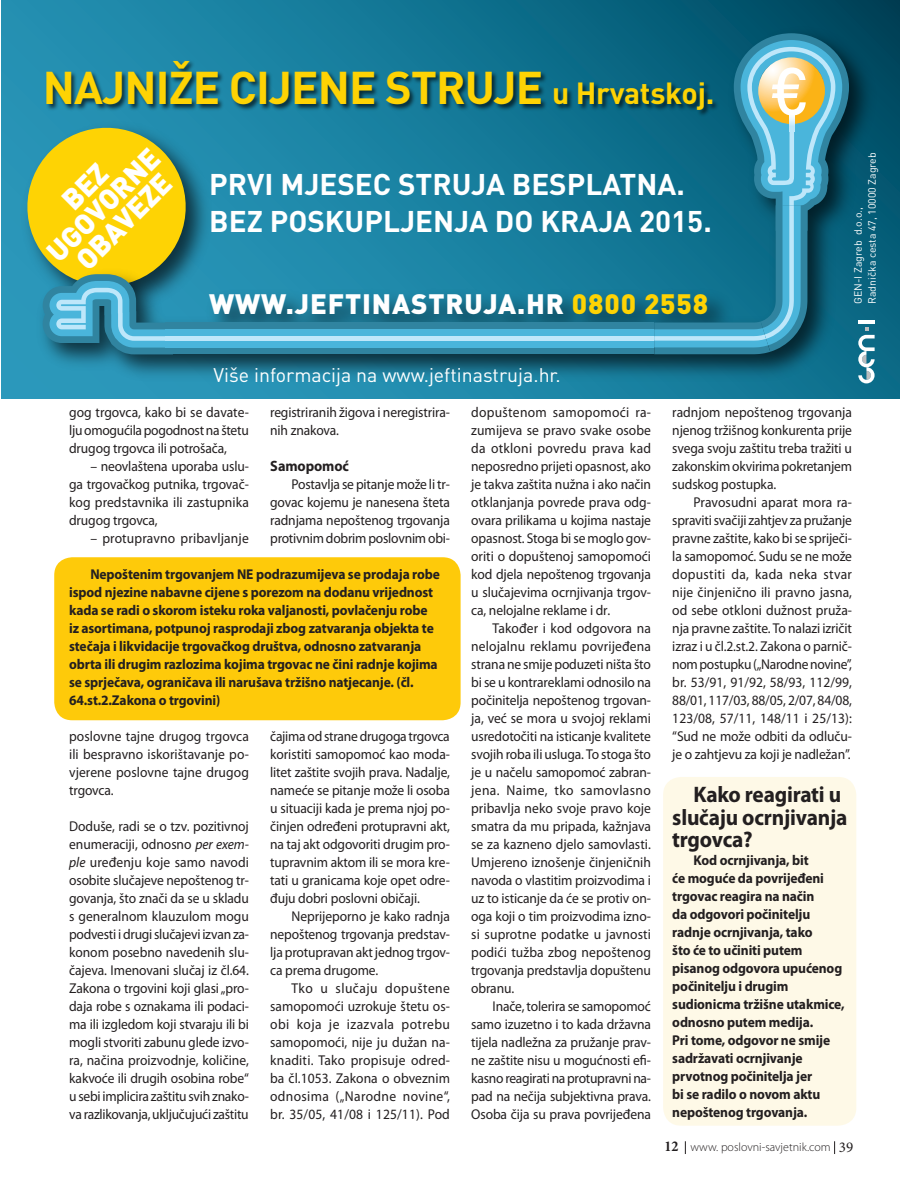
<style>
.page{position:relative;width:900px;height:1196px;background:#fff}
.page>*{position:absolute;margin:0;border:0;box-sizing:border-box;transform-origin:0 0}
.t1{font:700 45.3px "DIN Pro";letter-spacing:-.02em;color:#fed304}
.t2{font:700 29.55px/37px "DIN Pro";color:#fff}
.t3{font:900 28.8px/26px "DIN Pro";color:#fff;text-align:center}
.t4{font:900 27.75px "DIN Pro";letter-spacing:.03em;color:#fff}
._01_Txt{font:700 22.5px/22.5px "Myriad Pro";letter-spacing:-.01em;color:#231f20;scale:.95 1}
.t5{font:19.5px "DIN Pro";color:#fff}
._04_medju_2{font:700 15px "Myriad Pro";letter-spacing:-.01em;color:#231f20;scale:.95 1}
._01_Txt-2{font:14.25px/18px "Myriad Pro";letter-spacing:-.01em;color:#231f20;text-align:justify;scale:.95 1}
._01_Txt-3{font:700 14.25px/18px "Myriad Pro";letter-spacing:-.01em;color:#231f20;scale:.95 1}
._09_okvir{font:700 14.25px/18px "Myriad Pro";letter-spacing:-.01em;color:#231f20;scale:.95 1}
._01_Txt-4{font:14.25px "Myriad Pro";letter-spacing:.01em;color:#231f20;scale:.95 1}
.t6{font:300 12px "Myriad Pro";color:#231f20}
.t7{font:10.5px/13.8px "DIN Pro";color:#fff}
.s1{font-size:30.15px}
.s2{color:#fed304}
.s3{font-style:italic}
.s4{font-family:"Minion Pro";font-weight:700;font-stretch:condensed;font-size:15px}
.s5{font-family:"Minion Pro";font-weight:400;font-size:15px}
</style>
<div class="page">
<svg style="left:684px;top:1141px;width:1px;height:13px"></svg>
<svg style="left:834px;top:1141px;width:1px;height:13px"></svg>
<div style="left:54px;top:557px;width:406px;height:163px;background:#feca0a;border-radius:18px"></div>
<div style="left:663px;top:777px;width:193px;height:349px;background:#fef9e7;border-radius:18px"></div>
<svg style="left:1px;top:0;width:898px;height:398px;background:#187a99"></svg>
<img style="left:197px;top:388px;width:545px;height:10px">
<img style="left:15px;top:116px;width:16px;height:203px">
<img style="left:31px;top:0;width:851px;height:388px">
<svg style="left:20px;top:120px;width:173px;height:234px;background:#94ae59"></svg>
<div style="left:165px;top:322px;width:97px;height:32px;background:#3084a0"></div>
<div style="left:165px;top:329px;width:97px;height:18px;background:#4ab5db"></div>
<div style="left:165px;top:336px;width:97px;height:5px;background:#bee7fa"></div>
<div style="left:262px;top:322px;width:392px;height:32px;background:#3084a0"></div>
<div style="left:262px;top:329px;width:392px;height:18px;background:#4ab5db"></div>
<div style="left:262px;top:336px;width:392px;height:5px;background:#bee7fa"></div>
<svg style="left:654px;top:33px;width:194px;height:321px;background:#2e7e94"></svg>
<svg style="left:893px;top:0;width:7px;height:4px"></svg>
<h1 class="t1" style="left:43px;top:57px;width:673px">NAJNIŽE CIJENE STRUJE <span class="s1">u Hrvatskoj.</span></h1>
<h3 class="t3" style="left:24px;top:228px;width:147px;rotate:-45deg">BEZ<br>UGOVORNE<br>OBAVEZE</h3>
<h2 class="t2" style="left:209px;top:165px;width:504px">PRVI MJESEC STRUJA BESPLATNA.<br>BEZ POSKUPLJENJA DO KRAJA 2015.</h2>
<h3 class="t4" style="left:209px;top:285px;width:500px">WWW.JEFTINASTRUJA.HR <span class="s2">0800 2558</span></h3>
<h3 class="t5" style="left:214px;top:362px;width:348px">Više informacija na www.jeftinastruja.hr.</h3>
<p class="t7" style="left:850px;top:304px;width:153px;rotate:-90deg">GEN-I Zagreb d.o.o.,<br>Radnička cesta 47, 10000 Zagreb</p>
<p class="_01_Txt-2" style="left:69px;top:403px;width:191px">gog trgovca, kako bi se davate&shy;lju omogućila pogodnost na štetu drugog trgovca ili potrošača,</p>
<p class="_01_Txt-2" style="left:69px;top:457px;width:191px;text-indent:21px">– neovlaštena uporaba uslu&shy;ga trgovačkog putnika, trgovač&shy;kog predstavnika ili zastupnika drugog trgovca,</p>
<p class="_01_Txt-4" style="left:90px;top:529px;width:168px">– protupravno pribavljanje</p>
<p class="_01_Txt-2" style="left:270px;top:403px;width:191px">registriranih žigova i neregistrira&shy;nih znakova.</p>
<p class="_04_medju_2" style="left:270px;top:456px;width:84px">Samopomoć</p>
<p class="_01_Txt-2" style="left:270px;top:475px;width:191px;text-indent:21px">Postavlja se pitanje može li tr&shy;govac kojemu je nanesena šteta radnjama nepoštenog trgovanja protivnim dobrim poslovnim obi-</p>
<p class="_01_Txt-3" style="left:69px;top:565px;width:392px;text-indent:21px">Nepoštenim trgovanjem NE podrazumijeva se prodaja robe ispod njezine nabavne cijene s porezom na dodanu vrijednost kada se radi o skorom isteku roka valjanosti, povlačenju robe iz asortimana, potpunoj rasprodaji zbog zatvaranja objekta te stečaja i likvidacije trgovačkog društva, odnosno zatvaranja obrta ili drugim razlozima kojima trgovac ne čini radnje kojima se sprječava, ograničava ili narušava tržišno natjecanje. (čl.<br>64.st.2.Zakona o trgovini)</p>
<p class="_01_Txt-2" style="left:69px;top:727px;width:191px">poslovne tajne drugog trgovca ili bespravno iskorištavanje po&shy;vjerene poslovne tajne drugog trgovca.</p>
<p class="_01_Txt-2" style="left:69px;top:817px;width:191px">Doduše, radi se o tzv. pozitivnoj enumeraciji, odnosno <span class="s3">per exem&shy;ple</span> uređenju koje samo navodi osobite slučajeve nepoštenog tr&shy;govanja, što znači da se u skladu s generalnom klauzulom mogu podvesti i drugi slučajevi izvan za&shy;konom posebno navedenih slu&shy;čajeva. Imenovani slučaj iz čl.64.<br>Zakona o trgovini koji glasi „pro&shy;daja robe s oznakama ili podaci&shy;ma ili izgledom koji stvaraju ili bi mogli stvoriti zabunu glede izvo&shy;ra, načina proizvodnje, količine, kakvoće ili drugih osobina robe“ u sebi implicira zaštitu svih znako&shy;va razlikovanja, uključujući zaštitu</p>
<p class="_01_Txt-2" style="left:270px;top:727px;width:191px">čajima od strane drugoga trgovca koristiti samopomoć kao moda&shy;litet zaštite svojih prava. Nadalje, nameće se pitanje može li osoba u situaciji kada je prema njoj po&shy;činjen određeni protupravni akt, na taj akt odgovoriti drugim pro&shy;tupravnim aktom ili se mora kre&shy;tati u granicama koje opet odre&shy;đuju dobri poslovni običaji.</p>
<p class="_01_Txt-2" style="left:270px;top:907px;width:191px;text-indent:21px">Neprijeporno je kako radnja nepoštenog trgovanja predstav&shy;lja protupravan akt jednog trgov&shy;ca prema drugome.</p>
<p class="_01_Txt-2" style="left:270px;top:979px;width:191px;text-indent:21px">Tko u slučaju dopuštene samopomoći uzrokuje štetu os&shy;obi koja je izazvala potrebu samopomoći, nije ju dužan na&shy;knaditi. Tako propisuje odred&shy;ba čl.1053. Zakona o obveznim odnosima („Narodne novine“, br. 35/05, 41/08 i 125/11). Pod</p>
<p class="_01_Txt-2" style="left:471px;top:403px;width:191px">dopuštenom samopomoći ra&shy;zumijeva se pravo svake osobe da otkloni povredu prava kad neposredno prijeti opasnost, ako je takva zaštita nužna i ako način otklanjanja povrede prava odg&shy;ovara prilikama u kojima nastaje opasnost. Stoga bi se moglo gov&shy;oriti o dopuštenoj samopomoći kod djela nepoštenog trgovanja u slučajevima ocrnjivanja trgov&shy;ca, nelojalne reklame i dr.</p>
<p class="_01_Txt-2" style="left:471px;top:619px;width:191px;text-indent:21px">Također i kod odgovora na nelojalnu reklamu povrijeđena strana ne smije poduzeti ništa što bi se u kontrareklami odnosilo na počinitelja nepoštenog trgovan&shy;ja, već se mora u svojoj reklami usredotočiti na isticanje kvalitete svojih roba ili usluga. To stoga što je u načelu samopomoć zabran&shy;jena. Naime, tko samovlasno pribavlja neko svoje pravo koje smatra da mu pripada, kažnjava se za kazneno djelo samovlasti.<br>Umjereno iznošenje činjeničnih navoda o vlastitim proizvodima i uz to isticanje da će se protiv on&shy;oga koji o tim proizvodima izno&shy;si suprotne podatke u javnosti podići tužba zbog nepoštenog trgovanja predstavlja dopuštenu obranu.</p>
<p class="_01_Txt-2" style="left:471px;top:997px;width:191px;text-indent:21px">Inače, tolerira se samopomoć samo izuzetno i to kada državna tijela nadležna za pružanje prav&shy;ne zaštite nisu u mogućnosti efi&shy;kasno reagirati na protupravni na&shy;pad na nečija subjektivna prava.<br>Osoba čija su prava povrijeđena</p>
<p class="_01_Txt-2" style="left:672px;top:403px;width:191px">radnjom nepoštenog trgovanja njenog tržišnog konkurenta prije svega svoju zaštitu treba tražiti u zakonskimokvirimapokretanjem sudskog postupka.</p>
<p class="_01_Txt-2" style="left:672px;top:493px;width:191px;text-indent:21px">Pravosudni aparat mora ra&shy;spraviti svačiji zahtjev za pružanje pravne zaštite, kako bi se spriječi&shy;la samopomoć. Sudu se ne može dopustiti da, kada neka stvar nije činjenično ili pravno jasna, od sebe otkloni dužnost pruža&shy;nja pravne zaštite. To nalazi izričit izraz i u čl.2.st.2. Zakona o parnič&shy;nom postupku („Narodne novine”, br. 53/91, 91/92, 58/93, 112/99, 88/01, 117/03, 88/05, 2/07, 84/08, 123/08, 57/11, 148/11 i 25/13): “Sud ne može odbiti da odluču&shy;je o zahtjevu za koji je nadležan”.</p>
<p class="_01_Txt" style="left:672px;top:783px;width:186px;text-indent:21px">Kako reagirati u slučaju ocrnjivanja trgovca?</p>
<p class="_09_okvir" style="left:672px;top:851px;width:183px;text-indent:21px">Kod ocrnjivanja, bit<br>će moguće da povrijeđeni trgovac reagira na način<br>da odgovori počinitelju radnje ocrnjivanja, tako<br>što će to učiniti putem pisanog odgovora upućenog počinitelju i drugim sudionicma tržišne utakmice, odnosno putem medija.<br>Pri tome, odgovor ne smije sadržavati ocrnjivanje prvotnog počinitelja jer<br>bi se radilo o novom aktu nepoštenog trgovanja.</p>
<p class="t6" style="left:664px;top:1140px;width:190px"><span class="s4">12</span> www. poslovni-savjetnik.com <span class="s5">39</span></p>
</div>
